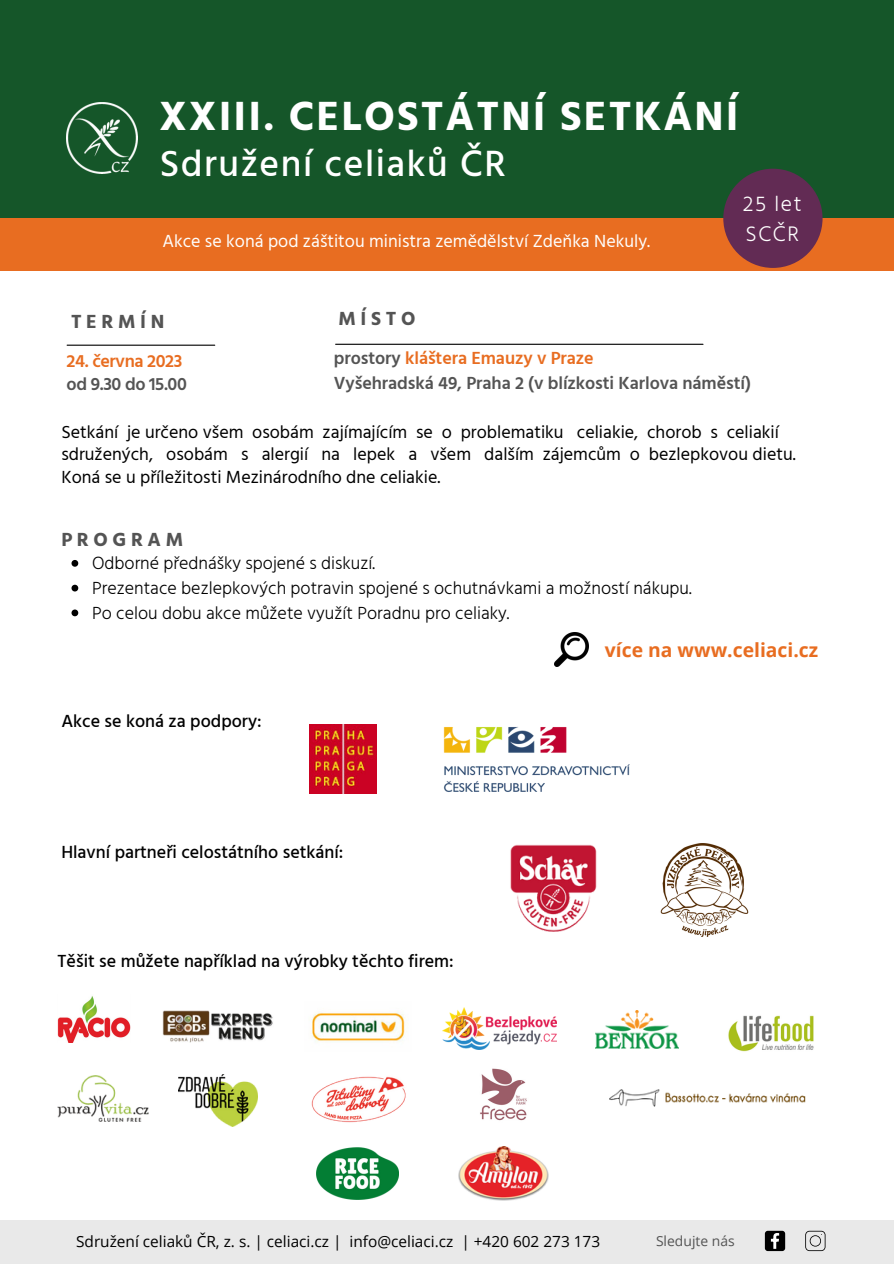
<style>
.page{position:relative;width:894px;height:1264px;background:#fff}
.page>*{position:absolute;margin:0;border:0;box-sizing:border-box;transform-origin:0 0}
.t1{font:700 41.85px "Hind Guntur";letter-spacing:.05em;color:#fff}
.t2{font:500 37.5px "Hind Guntur";letter-spacing:.04em;color:#fff}
.t3{font:300 21.6px "Hind Guntur";letter-spacing:.07em;color:#fff}
.t4{font:700 19.5px "Hind Guntur";letter-spacing:.235em;color:#545454}
.t5{font:700 19.35px "Open Sans";color:#e86d21}
.t6{font:18px/22.5px "Hind Guntur";color:#000}
.t7{font:300 18px "Hind Guntur";color:#000}
.t8{font:500 18px "Hind Guntur";color:#000}
.t9{font:600 18px "Hind Guntur";letter-spacing:-.005em;color:#545454}
.t10{font:18px "Hind Guntur";color:#fefefd}
.t11{font:600 18px "Hind Guntur";letter-spacing:-.005em;color:#e86d21}
.t12{font:15.45px "Open Sans";color:#000}
.t13{font:13.95px "Open Sans";color:#545454}
.s1{color:#545454}
</style>
<div class="page">
<img style="left:510px;top:844px;width:87px;height:87px">
<img style="left:312px;top:1011px;width:95px;height:31px">
<div style="left:0;top:0;width:893px;height:268px;background:#155629"></div>
<div style="left:0;top:1219px;width:893px;height:44px;background:#e9e9e9"></div>
<img style="left:58px;top:996px;width:73px;height:46px">
<img style="left:595px;top:1010px;width:83px;height:38px">
<img style="left:480px;top:1068px;width:47px;height:53px">
<div style="left:0;top:218px;width:893px;height:52px;background:#e86d21"></div>
<hr style="left:67px;top:344px;width:148px;height:2px;background:#000">
<hr style="left:335px;top:344px;width:367px;height:1px;background:#000">
<svg style="left:764px;top:1230px;width:21px;height:20px"></svg>
<img style="left:309px;top:725px;width:68px;height:68px">
<img style="left:609px;top:1089px;width:197px;height:17px">
<img style="left:58px;top:1075px;width:91px;height:46px">
<img style="left:178px;top:1074px;width:79px;height:52px">
<svg style="left:805px;top:1230px;width:20px;height:20px"></svg>
<img style="left:66px;top:102px;width:71px;height:71px">
<img style="left:660px;top:843px;width:89px;height:94px">
<img style="left:443px;top:726px;width:187px;height:66px">
<img style="left:442px;top:1007px;width:114px;height:42px">
<img style="left:728px;top:1015px;width:86px;height:37px">
<img style="left:311px;top:1076px;width:95px;height:47px">
<svg style="left:71px;top:560px;width:7px;height:6px"></svg>
<svg style="left:71px;top:584px;width:7px;height:7px"></svg>
<svg style="left:71px;top:609px;width:7px;height:7px"></svg>
<img style="left:554px;top:632px;width:34px;height:34px">
<img style="left:316px;top:1147px;width:82px;height:52px">
<img style="left:162px;top:1010px;width:111px;height:32px">
<img style="left:458px;top:1146px;width:90px;height:54px">
<div style="left:723px;top:169px;width:99px;height:99px;background:#622b54;border-radius:50%"></div>
<p class="t1" style="left:159px;top:91px;width:581px">XXIII. CELOSTÁTNÍ SETKÁNÍ</p>
<p class="t2" style="left:160px;top:141px;width:347px">Sdružení celiaků ČR</p>
<p class="t10" style="left:162px;top:230px;width:489px">Akce se koná pod záštitou ministra zemědělství Zdeňka Nekuly.</p>
<p class="t4" style="left:71px;top:310px;width:95px">TERMÍN</p>
<p class="t4" style="left:338px;top:307px;width:78px">MÍSTO</p>
<p class="t3" style="left:742px;top:191px;width:60px">25 let</p>
<p class="t3" style="left:745px;top:220px;width:55px">SCČR</p>
<p class="t11" style="left:66px;top:350px;width:117px">24. června 2023</p>
<p class="t9" style="left:66px;top:374px;width:122px">od 9.30 do 15.00</p>
<p class="t11" style="left:334px;top:347px;width:261px"><span class="s1">prostory</span> kláštera Emauzy v Praze</p>
<p class="t9" style="left:334px;top:372px;width:418px">Vyšehradská 49, Praha 2 (v blízkosti Karlova náměstí)</p>
<p class="t6" style="left:61px;top:420px;width:735px">Setkání je určeno všem osobám zajímajícím se o problematiku celiakie, chorob s celiakií sdružených, osobám s alergií na lepek a všem dalším zájemcům o bezlepkovou dietu.<br>Koná se u příležitosti Mezinárodního dne celiakie.</p>
<p class="t4" style="left:61px;top:527px;width:123px">PROGRAM</p>
<p class="t7" style="left:92px;top:552px;width:284px">Odborné přednášky spojené s diskuzí.</p>
<p class="t7" style="left:92px;top:577px;width:601px">Prezentace bezlepkových potravin spojené s ochutnávkami a možností nákupu.</p>
<p class="t7" style="left:92px;top:601px;width:419px">Po celou dobu akce můžete využít Poradnu pro celiaky.</p>
<p class="t8" style="left:61px;top:710px;width:202px">Akce se koná za podpory:</p>
<p class="t8" style="left:61px;top:841px;width:283px">Hlavní partneři celostátního setkání:</p>
<p class="t8" style="left:58px;top:950px;width:397px">Těšit se můžete například na výrobky těchto firem:</p>
<p class="t5" style="left:604px;top:636px;width:215px">více na www.celiaci.cz</p>
<p class="t12" style="left:76px;top:1230px;width:525px">Sdružení celiaků ČR, z. s. | celiaci.cz | info@celiaci.cz | +420 602 273 173</p>
<p class="t13" style="left:655px;top:1231px;width:80px">Sledujte nás</p>
</div>
